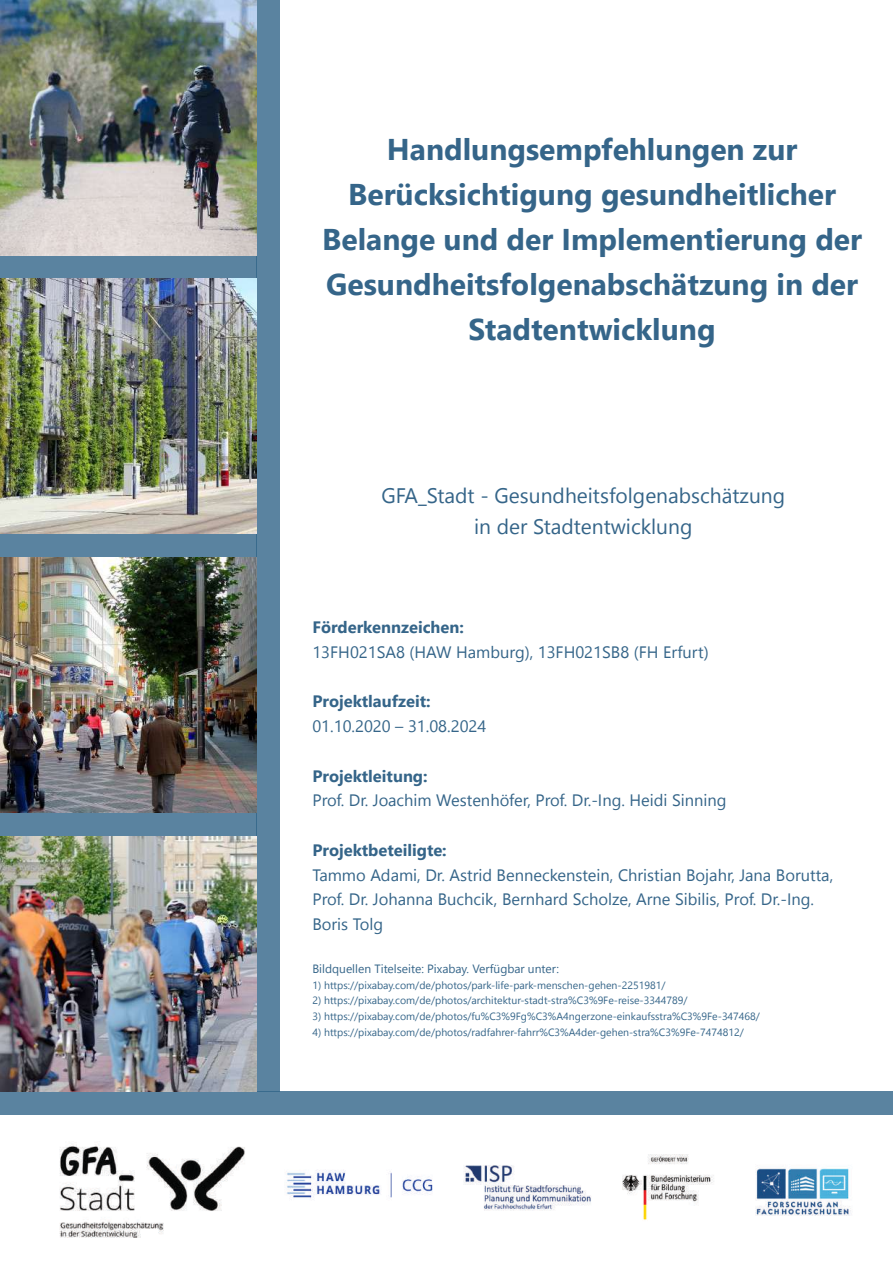
<style>
.page{position:relative;width:893px;height:1263px;background:#fff}
.page>*{position:absolute;margin:0;border:0;box-sizing:border-box;transform-origin:0 0}
.t1{font:700 30px/45px "Leelawadee UI";color:#356589;text-align:center}
.t2{font:21px/31.5px "Leelawadee UI";color:#356589;text-align:center}
.t3{font:16.5px/24.8px "Leelawadee UI";color:#356589}
.t4{font:700 16.5px "Leelawadee UI";color:#356589}
.t5{font:12px "Leelawadee UI";color:#356589}
.t6{font:10.5px "Leelawadee UI";color:#356589}
</style>
<div class="page">
<img style="left:59px;top:1144px;width:186px;height:94px">
<img style="left:286px;top:1155px;width:565px;height:65px">
<div style="left:257px;top:0;width:23px;height:1091px;background:#5a83a0"></div>
<div style="left:0;top:1091px;width:893px;height:24px;background:#5a83a0"></div>
<div style="left:0;top:812px;width:257px;height:24px;background:#5a83a0"></div>
<div style="left:0;top:534px;width:257px;height:23px;background:#5a83a0"></div>
<div style="left:0;top:255px;width:257px;height:24px;background:#5a83a0"></div>
<img style="left:0;top:836px;width:257px;height:255px">
<img style="left:0;top:557px;width:257px;height:255px">
<img style="left:0;top:279px;width:257px;height:255px">
<img style="left:0;top:0;width:257px;height:255px">
<h1 class="t1" style="left:322px;top:130px;width:541px">Handlungsempfehlungen zur<br>Berücksichtigung gesundheitlicher<br>Belange und der Implementierung der<br>Gesundheitsfolgenabschätzung in der<br>Stadtentwicklung</h1>
<h2 class="t2" style="left:381px;top:481px;width:405px">GFA_Stadt - Gesundheitsfolgenabschätzung in der Stadtentwicklung</h2>
<h3 class="t4" style="left:312px;top:621px;width:153px">Förderkennzeichen:</h3>
<h3 class="t3" style="left:312px;top:641px;width:398px">13FH021SA8 (HAW Hamburg), 13FH021SB8 (FH Erfurt)</h3>
<h3 class="t4" style="left:312px;top:695px;width:120px">Projektlaufzeit:</h3>
<h3 class="t3" style="left:312px;top:715px;width:175px">01.10.2020 – 31.08.2024</h3>
<h3 class="t4" style="left:312px;top:770px;width:117px">Projektleitung:</h3>
<h3 class="t3" style="left:312px;top:790px;width:416px">Prof. Dr. Joachim Westenhöfer, Prof. Dr.-Ing. Heidi Sinning</h3>
<h3 class="t4" style="left:312px;top:844px;width:136px">Projektbeteiligte:</h3>
<h3 class="t3" style="left:312px;top:864px;width:522px">Tammo Adami, Dr. Astrid Benneckenstein, Christian Bojahr, Jana Borutta,<br>Prof. Dr. Johanna Buchcik, Bernhard Scholze, Arne Sibilis, Prof. Dr.-Ing.<br>Boris Tolg</h3>
<p class="t5" style="left:312px;top:964px;width:248px">Bildquellen Titelseite: Pixabay. Verfügbar unter:</p>
<p class="t6" style="left:312px;top:981px;width:355px">1) https://pixabay.com/de/photos/park-life-park-menschen-gehen-2251981/</p>
<p class="t6" style="left:312px;top:997px;width:377px">2) https://pixabay.com/de/photos/architektur-stadt-stra%C3%9Fe-reise-3344789/</p>
<p class="t6" style="left:312px;top:1012px;width:449px">3) https://pixabay.com/de/photos/fu%C3%9Fg%C3%A4ngerzone-einkaufsstra%C3%9Fe-347468/</p>
<p class="t6" style="left:312px;top:1028px;width:433px">4) https://pixabay.com/de/photos/radfahrer-fahrr%C3%A4der-gehen-stra%C3%9Fe-7474812/</p>
</div>
